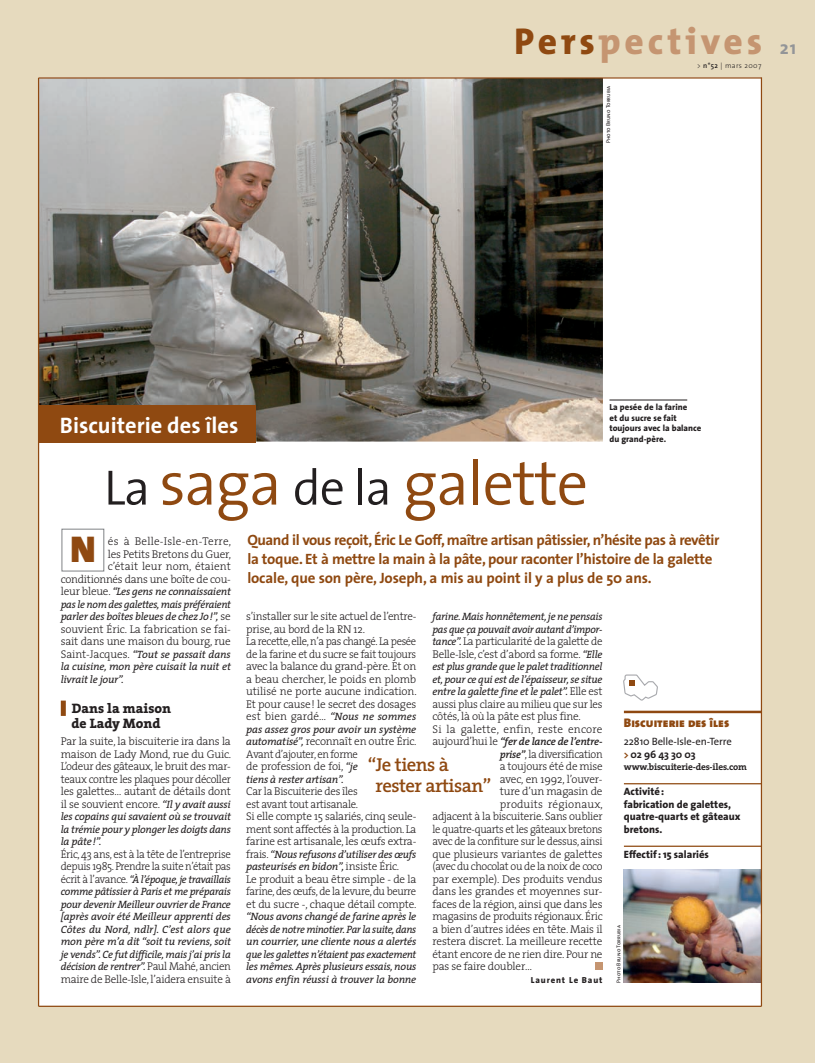
<style>
.page{position:relative;width:815px;height:1063px;background:#e6dabe}
.page>*{position:absolute;margin:0;border:0;box-sizing:border-box;transform-origin:0 0}
.t1{font:300 62.5px "The Sans";letter-spacing:-.02em;color:#8f4911}
.t2{font:800 37.5px "The Mix";letter-spacing:.1em;color:#c59571}
.t3{font:900 37.5px "The Sans";color:#8f4911}
.t4{font:700 22.5px "The Sans";color:#fff}
.t5{font:600 18.75px/21.2px "The Serif";letter-spacing:-.03em;color:#8f4911}
.t6{font:700 15px/18.8px "The Sans";letter-spacing:-.02em;color:#8f4911}
.t7{font:800 13.75px/15px "The Serif";color:#231f20}
.t8{font:12.5px "The Mix Black Caps";color:#8f4911}
.t9{font:300 11.25px/12.5px "The Serif";letter-spacing:-.02em;color:#231f20}
.t10{font:300 11.25px "The Serif";letter-spacing:-.02em;color:#231f20;scale:.96 1}
.t11{font:300 11.25px "The Serif";letter-spacing:-.02em;color:#231f20;scale:.95 1}
.t12{font:300 11.25px "The Serif";letter-spacing:.015em;color:#231f20}
.t13{font:italic 10.62px/12.5px "The Serif";letter-spacing:-.025em;color:#231f20;text-align:justify}
.t14{font:italic 10.62px/12.5px "The Serif";letter-spacing:-.025em;color:#231f20;text-align:justify;scale:.95 1}
.t15{font:800 10.62px/12.5px "The Sans";color:#231f20}
.t16{font:10.62px/12.5px "The Sans";letter-spacing:-.01em;color:#231f20}
.t17{font:italic 600 10.62px "The Serif";letter-spacing:-.02em;color:#231f20}
.t18{font:700 9.38px "The Serif";letter-spacing:-.02em;color:#231f20}
.t19{font:800 8.75px/10.5px "The Sans";color:#231f20}
.t20{font:800 8.75px "The Sans";letter-spacing:.1em;color:#231f20}
.t21{font:300 7.25px "The Sans";letter-spacing:.05em;color:#231f20}
.t22{font:5.62px "The Sans Caps";color:#231f20}
.s1{color:#8f4911}
.s2{font-family:"The Sans";font-weight:700;font-size:18.75px;color:#939598}
.s3{font-weight:600}
.s4{font-size:50px;color:#231f20}
.s5{font-weight:300;font-style:normal;font-size:11.25px}
.s6{font-weight:400;font-style:italic;font-size:10.62px}
.s7{font-weight:600;font-style:italic;font-size:10.62px}
.s8{font-family:"The Serif";font-weight:700;font-size:10px;color:#8f4911}
.s9{font-weight:700}
</style>
<div class="page">
<div style="left:39px;top:78px;width:723px;height:928px;background:#fff"></div>
<img style="left:39px;top:79px;width:564px;height:363px">
<div style="left:61px;top:701px;width:5px;height:15px;background:#8f4911"></div>
<div style="left:595px;top:963px;width:8px;height:7px;background:#c59571"></div>
<div style="left:62px;top:529px;width:42px;height:42px;border:1px solid #808285"></div>
<svg style="left:623px;top:674px;width:35px;height:26px"></svg>
<hr style="left:624px;top:711px;width:137px;height:2px;background:#8f4911">
<hr style="left:624px;top:783px;width:137px;height:1px;background:#8f4911">
<hr style="left:624px;top:846px;width:137px;height:1px;background:#8f4911">
<div style="left:39px;top:405px;width:217px;height:37px;background:#8f4911"></div>
<hr style="left:39px;top:77px;width:722px;height:2px;background:#8f4911">
<hr style="left:39px;top:1006px;width:722px;height:1px;background:#8f4911">
<hr style="left:38px;top:78px;width:1px;height:928px;background:#8f4911">
<img style="left:623px;top:870px;width:138px;height:112px">
<hr style="left:761px;top:77px;width:1px;height:929px;background:#8f4911">
<hr style="left:609px;top:400px;width:78px;height:1px;background:#231f20">
<h2 class="t2" style="left:514px;top:27px;width:284px"><span class="s1">Pers</span>pectives <span class="s2">21</span></h2>
<p class="t21" style="left:697px;top:63px;width:66px">&gt; <span class="s3">n°52</span> | mars 2007</p>
<p class="t22" style="left:605px;top:143px;width:59px;rotate:-90deg">Photo Bruno Torrubia</p>
<h3 class="t4" style="left:60px;top:416px;width:180px">Biscuiterie des îles</h3>
<h1 class="t1" style="left:104px;top:459px;width:486px"><span class="s4">La</span> saga <span class="s4">de la</span> galette</h1>
<p class="t19" style="left:609px;top:403px;width:93px">La pesée de la farine<br>et du sucre se fait toujours avec la balance du grand-père.</p>
<p class="t9" style="left:61px;top:536px;width:172px;text-align:right">és à Belle-Isle-en-Terre,<br>les Petits Bretons du Guer,<br>c’était leur nom, étaient conditionnés dans une boîte de cou-</p>
<p class="t13" style="left:61px;top:586px;width:172px"><span class="s5">leur bleue.</span> “Les gens ne connaissaient pas le nom des galettes, mais préféraient parler des boîtes bleues de chez Jo !”, <span class="s5">se</span></p>
<p class="t9" style="left:61px;top:623px;width:172px">souvient Éric. La fabrication se fai&shy;sait dans une maison du bourg, rue</p>
<p class="t13" style="left:61px;top:649px;width:172px"><span class="s5">Saint-Jacques.</span> “Tout se passait dans la cuisine, mon père cuisait la nuit et livrait le jour”.</p>
<p class="t7" style="left:71px;top:702px;width:101px">Dans la maison de Lady Mond</p>
<p class="t9" style="left:61px;top:736px;width:172px;text-align:justify">Par la suite, la biscuiterie ira dans la maison de Lady Mond, rue du Guic.<br>L’odeur des gâteaux, le bruit des mar&shy;teaux contre les plaques pour décoller les galettes… autant de détails dont il se souvient encore. <span class="s6">“Il y avait aussi</span></p>
<p class="t13" style="left:61px;top:811px;width:172px">les copains qui savaient où se trouvait la trémie pour y plonger les doigts dans la pâte !”.</p>
<p class="t9" style="left:61px;top:848px;width:172px">Éric, 43 ans, est à la tête de l’entreprise depuis 1985. Prendre la suite n’était pas</p>
<p class="t14" style="left:61px;top:874px;width:181px"><span class="s5">écrit à l’avance.</span> “À l’époque, je travaillais comme pâtissier à Paris et me préparais pour devenir Meilleur ouvrier de France [après avoir été Meilleur apprenti des Côtes du Nord, ndlr]. C’est alors que mon père m’a dit “soit tu reviens, soit je vends”. Ce fut difficile, mais j’ai pris la décision de rentrer”. <span class="s5">Paul Mahé, ancien</span></p>
<p class="t9" style="left:61px;top:973px;width:172px">maire de Belle-Isle, l’aidera ensuite à</p>
<h2 class="t3" style="left:70px;top:534px;width:27px">N</h2>
<h3 class="t6" style="left:247px;top:532px;width:474px">Quand il vous reçoit, Éric Le Goff, maître artisan pâtissier, n’hésite pas à revêtir la toque. Et à mettre la main à la pâte, pour raconter l’histoire de la galette locale, que son père, Joseph, a mis au point il y a plus de 50 ans.</h3>
<p class="t9" style="left:246px;top:611px;width:172px">s’installer sur le site actuel de l’entre&shy;prise, au bord de la RN 12.<br>La recette, elle, n’a pas changé. La pesée de la farine et du sucre se fait toujours avec la balance du grand-père. Et on a beau chercher, le poids en plomb utilisé ne porte aucune indication.<br>Et pour cause ! le secret des dosages est bien gardé… <span class="s6">“Nous ne sommes</span></p>
<p class="t13" style="left:246px;top:724px;width:172px">pas assez gros pour avoir un système</p>
<p class="t9" style="left:246px;top:736px;width:172px"><span class="s6">automatisé”,</span> reconnaît en outre Éric.<br>Avant d’ajouter, en forme<br>de profession de foi, <span class="s6">“je</span></p>
<p class="t13" style="left:246px;top:774px;width:99px">tiens à rester artisan”.</p>
<p class="t9" style="left:246px;top:786px;width:172px">Car la Biscuiterie des îles<br>est avant tout artisanale.<br>Si elle compte 15 salariés, cinq seule&shy;ment sont affectés à la production. La farine est artisanale, les œufs extra-</p>
<p class="t13" style="left:246px;top:849px;width:172px"><span class="s5">frais.</span> “Nous refusons d’utiliser des œufs pasteurisés en bidon”, <span class="s5">insiste Éric.</span></p>
<p class="t9" style="left:246px;top:873px;width:172px;text-align:justify">Le produit a beau être simple - de la farine, des œufs, de la levure, du beurre et du sucre -, chaque détail compte.</p>
<p class="t13" style="left:246px;top:911px;width:172px">“Nous avons changé de farine après le décès de notre minotier. Par la suite, dans un courrier, une cliente nous a alertés que les galettes n’étaient pas exactement les mêmes. Après plusieurs essais, nous avons enfin réussi à trouver la bonne</p>
<p class="t13" style="left:432px;top:611px;width:172px">farine. Mais honnêtement, je ne pensais pas que ça pouvait avoir autant d’impor-</p>
<p class="t9" style="left:432px;top:636px;width:172px"><span class="s6">tance”.</span> La particularité de la galette de<br>Belle-Isle, c’est d’abord sa forme. <span class="s6">“Elle</span></p>
<p class="t13" style="left:432px;top:661px;width:172px">est plus grande que le palet traditionnel et, pour ce qui est de l’épaisseur, se situe entre la galette fine et le palet”. <span class="s5">Elle est</span></p>
<p class="t9" style="left:432px;top:698px;width:172px">aussi plus claire au milieu que sur les côtés, là où la pâte est plus fine.<br>Si la galette, enfin, reste encore</p>
<p class="t17" style="left:432px;top:737px;width:172px"><span class="s5">aujourd’hui le</span> “fer de lance de l’entre-</p>
<p class="t10" style="left:500px;top:749px;width:109px"><span class="s7">prise”</span>, la diversification</p>
<p class="t9" style="left:500px;top:761px;width:104px">a toujours été de mise</p>
<p class="t9" style="left:500px;top:773px;width:104px">avec, en 1992, l’ouver-</p>
<p class="t9" style="left:500px;top:786px;width:104px">ture d’un magasin de</p>
<p class="t12" style="left:500px;top:799px;width:105px">produits régionaux,</p>
<p class="t9" style="left:432px;top:811px;width:172px">adjacent à la biscuiterie. Sans oublier</p>
<p class="t11" style="left:432px;top:824px;width:181px">le quatre-quarts et les gâteaux bretons</p>
<p class="t10" style="left:432px;top:837px;width:179px">avec de la confiture sur le dessus, ainsi</p>
<p class="t9" style="left:432px;top:848px;width:172px">que plusieurs variantes de galettes</p>
<p class="t10" style="left:432px;top:862px;width:179px">(avec du chocolat ou de la noix de coco</p>
<p class="t9" style="left:432px;top:873px;width:172px">par exemple). Des produits vendus</p>
<p class="t9" style="left:432px;top:886px;width:172px">dans les grandes et moyennes sur-</p>
<p class="t9" style="left:432px;top:898px;width:172px">faces de la région, ainsi que dans les</p>
<p class="t9" style="left:432px;top:911px;width:172px">magasins de produits régionaux. Éric</p>
<p class="t9" style="left:432px;top:923px;width:172px">a bien d’autres idées en tête. Mais il</p>
<p class="t9" style="left:432px;top:936px;width:172px">restera discret. La meilleure recette</p>
<p class="t9" style="left:432px;top:948px;width:172px">étant encore de ne rien dire. Pour ne</p>
<p class="t9" style="left:432px;top:961px;width:101px">pas se faire doubler…</p>
<p class="t20" style="left:531px;top:976px;width:73px">Laurent Le Baut</p>
<h3 class="t5" style="left:375px;top:755px;width:117px;text-indent:-8px">“ Je tiens à rester artisan”</h3>
<p class="t8" style="left:624px;top:716px;width:107px">Biscuiterie des îles</p>
<p class="t16" style="left:624px;top:736px;width:109px">22810 Belle-Isle-en-Terre <span class="s8">&gt;</span> <span class="s9">02 96 43 30 03</span></p>
<p class="t18" style="left:624px;top:763px;width:125px">www.biscuiterie-des-iles.com</p>
<p class="t15" style="left:624px;top:786px;width:118px">Activité :<br>fabrication de galettes, quatre-quarts et gâteaux bretons.</p>
<p class="t15" style="left:624px;top:849px;width:86px">Effectif : 15 salariés</p>
<p class="t22" style="left:615px;top:983px;width:59px;rotate:-90deg">Photo Bruno Torrubia</p>
</div>
